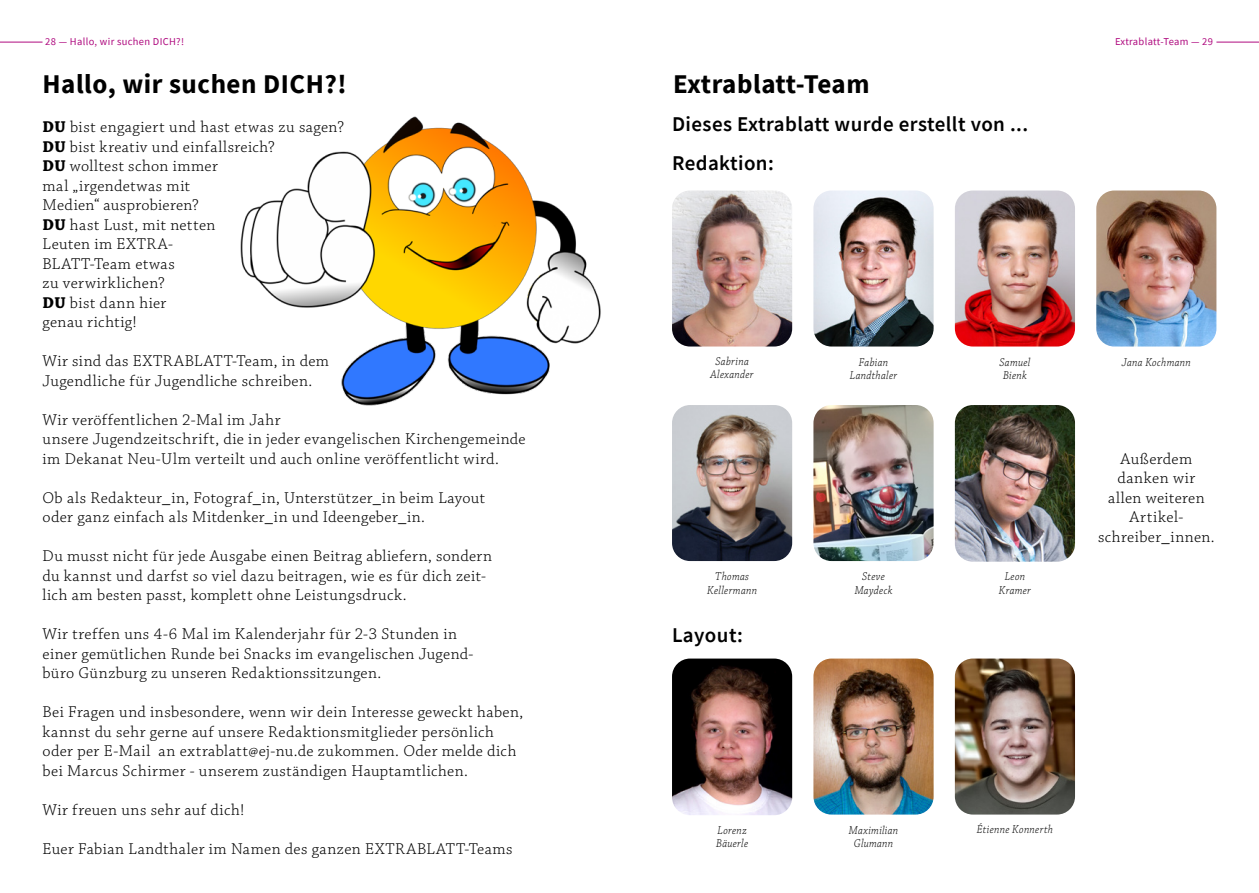
<style>
.page{position:relative;width:1259px;height:893px;background:#fff}
.page>*{position:absolute;margin:0;border:0;box-sizing:border-box;transform-origin:0 0}
.Headline{font:700 27px "Source Sans Pro";letter-spacing:.02em;color:#000}
.Headline_small{font:600 21px "Source Sans Pro";letter-spacing:.02em;color:#000}
.MainTextBasic{font:300 16.5px/19.5px "Chaparral Pro";letter-spacing:.025em;color:#000}
.Bildunterschrift{font:italic 300 12px "Chaparral Pro";letter-spacing:.03em;color:#000;scale:.9 1}
.t1{font:10.5px "Source Sans Pro";letter-spacing:.03em;color:#af0a7f}
.s1{font-weight:700}
</style>
<div class="page">
<img style="left:672px;top:191px;width:120px;height:155px">
<img style="left:955px;top:658px;width:120px;height:156px">
<img style="left:1096px;top:191px;width:120px;height:155px">
<img style="left:955px;top:191px;width:120px;height:155px">
<img style="left:813px;top:191px;width:120px;height:155px">
<img style="left:813px;top:405px;width:120px;height:156px">
<img style="left:672px;top:405px;width:120px;height:156px">
<img style="left:813px;top:658px;width:120px;height:156px">
<img style="left:955px;top:405px;width:120px;height:157px">
<img style="left:672px;top:658px;width:120px;height:157px">
<img style="left:240px;top:116px;width:361px;height:290px">
<hr style="left:1216px;top:42px;width:43px;height:1px;background:#af0a7f">
<hr style="left:0;top:42px;width:43px;height:1px;background:#af0a7f">
<p class="t1" style="left:45px;top:35px;width:140px">28 — Hallo, wir suchen DICH?!</p>
<p class="t1" style="left:1115px;top:35px;width:99px">Extrablatt-Team — 29</p>
<p class="Headline" style="left:43px;top:66px;width:306px">Hallo, wir suchen DICH?!</p>
<p class="MainTextBasic" style="left:43px;top:118px;width:303px"><span class="s1">DU</span> bist engagiert und hast etwas zu sagen?</p>
<p class="MainTextBasic" style="left:43px;top:137px;width:234px"><span class="s1">DU</span> bist kreativ und einfallsreich?</p>
<p class="MainTextBasic" style="left:43px;top:157px;width:177px"><span class="s1">DU</span> wolltest schon immer mal „irgendetwas mit<br>Medien“ ausprobieren?</p>
<p class="MainTextBasic" style="left:43px;top:215px;width:174px"><span class="s1">DU</span> hast Lust, mit netten<br>Leuten im EXTRA-<br>BLATT-Team etwas<br>zu verwirklichen?</p>
<p class="MainTextBasic" style="left:43px;top:293px;width:125px"><span class="s1">DU</span> bist dann hier genau richtig!</p>
<p class="MainTextBasic" style="left:43px;top:352px;width:288px">Wir sind das EXTRABLATT-Team, in dem<br>Jugendliche für Jugendliche schreiben.</p>
<p class="MainTextBasic" style="left:43px;top:410px;width:484px">Wir veröffentlichen 2-Mal im Jahr<br>unsere Jugendzeitschrift, die in jeder evangelischen Kirchengemeinde im Dekanat Neu-Ulm verteilt und auch online veröffentlicht wird.</p>
<p class="MainTextBasic" style="left:43px;top:488px;width:444px">Ob als Redakteur_in, Fotograf_in, Unterstützer_in beim Layout oder ganz einfach als Mitdenker_in und Ideengeber_in.</p>
<p class="MainTextBasic" style="left:43px;top:547px;width:451px">Du musst nicht für jede Ausgabe einen Beitrag abliefern, sondern du kannst und darfst so viel dazu beitragen, wie es für dich zeit&shy;lich am besten passt, komplett ohne Leistungsdruck.</p>
<p class="MainTextBasic" style="left:43px;top:625px;width:432px">Wir treffen uns 4-6 Mal im Kalenderjahr für 2-3 Stunden in einer gemütlichen Runde bei Snacks im evangelischen Jugend&shy;büro Günzburg zu unseren Redaktionssitzungen.</p>
<p class="MainTextBasic" style="left:43px;top:703px;width:482px">Bei Fragen und insbesondere, wenn wir dein Interesse geweckt haben, kannst du sehr gerne auf unsere Redaktionsmitglieder persönlich oder per E-Mail an extrablatt@ej-nu.de zukommen. Oder melde dich bei Marcus Schirmer - unserem zuständigen Hauptamtlichen.</p>
<p class="MainTextBasic" style="left:43px;top:800px;width:203px">Wir freuen uns sehr auf dich!</p>
<p class="MainTextBasic" style="left:43px;top:839px;width:472px">Euer Fabian Landthaler im Namen des ganzen EXTRABLATT-Teams</p>
<p class="Headline" style="left:673px;top:66px;width:198px">Extrablatt-Team</p>
<p class="Headline_small" style="left:672px;top:110px;width:358px">Dieses Extrablatt wurde erstellt von ...</p>
<p class="Headline_small" style="left:672px;top:149px;width:103px">Redaktion:</p>
<p class="Bildunterschrift" style="left:715px;top:354px;width:38px">Sabrina</p>
<p class="Bildunterschrift" style="left:710px;top:368px;width:49px">Alexander</p>
<p class="Bildunterschrift" style="left:715px;top:570px;width:39px">Thomas</p>
<p class="Bildunterschrift" style="left:707px;top:584px;width:57px">Kellermann</p>
<p class="Headline_small" style="left:672px;top:622px;width:72px">Layout:</p>
<p class="Bildunterschrift" style="left:717px;top:824px;width:34px">Lorenz</p>
<p class="Bildunterschrift" style="left:716px;top:837px;width:37px">Bäuerle</p>
<p class="Bildunterschrift" style="left:859px;top:356px;width:34px">Fabian</p>
<p class="Bildunterschrift" style="left:1122px;top:356px;width:78px">Jana Kochmann</p>
<p class="Bildunterschrift" style="left:850px;top:369px;width:54px">Landthaler</p>
<p class="Bildunterschrift" style="left:999px;top:356px;width:36px">Samuel</p>
<p class="Bildunterschrift" style="left:1003px;top:369px;width:28px">Bienk</p>
<p class="Bildunterschrift" style="left:862px;top:570px;width:27px">Steve</p>
<p class="Bildunterschrift" style="left:854px;top:584px;width:43px">Maydeck</p>
<p class="Bildunterschrift" style="left:1004px;top:570px;width:24px">Leon</p>
<p class="Bildunterschrift" style="left:999px;top:584px;width:37px">Kramer</p>
<p class="MainTextBasic" style="left:1098px;top:449px;width:118px;text-align:center">Außerdem danken wir<br>allen weiteren<br>Artikel&shy;schreiber_innen.</p>
<p class="Bildunterschrift" style="left:849px;top:824px;width:56px">Maximilian</p>
<p class="Bildunterschrift" style="left:854px;top:837px;width:45px">Glumann</p>
<p class="Bildunterschrift" style="left:977px;top:822px;width:86px">Étienne Konnerth</p>
</div>
